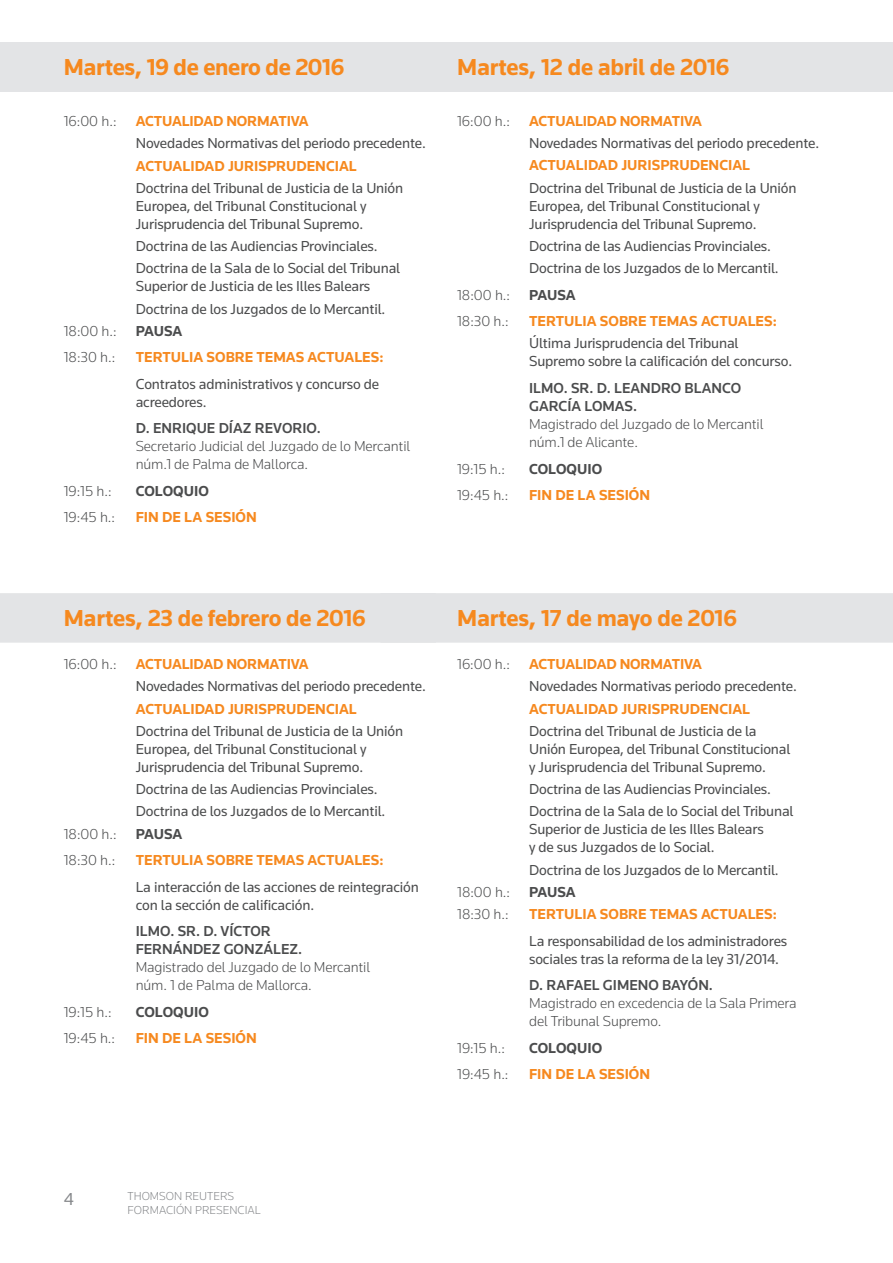
<style>
.page{position:relative;width:893px;height:1263px;background:#fff}
.page>*{position:absolute;margin:0;border:0;box-sizing:border-box;transform-origin:0 0}
.t1{font:700 24px "Knowledge";letter-spacing:-.01em;color:#f6891f}
.t2{font:18px "Knowledge";color:#86888b}
.t3{font:15px/18px "Knowledge";letter-spacing:-.01em;color:#4b4c4d}
.t4{font:300 15px/18px "Knowledge";letter-spacing:-.01em;color:#4b4c4d}
.t5{font:700 15px "Knowledge";color:#f6891f}
.t6{font:500 15px "Knowledge";color:#4b4c4d}
.t7{font:700 15px "Knowledge";color:#4b4c4d}
.t8{font:300 12px/14.4px "Knowledge";color:#86888b}
</style>
<div class="page">
<div style="left:0;top:43px;width:893px;height:49px;background:#e3e4e6"></div>
<div style="left:0;top:593px;width:436px;height:50px;background:#e3e4e6"></div>
<div style="left:381px;top:593px;width:512px;height:50px;background:#e3e4e6"></div>
<h1 class="t1" style="left:64px;top:53px;width:282px">MARTES, 19 DE ENERO DE 2016</h1>
<h1 class="t1" style="left:457px;top:53px;width:274px">MARTES, 12 DE ABRIL DE 2016</h1>
<p class="t4" style="left:64px;top:112px;width:54px">16:00 h.:</p>
<p class="t5" style="left:136px;top:112px;width:174px">ACTUALIDAD NORMATIVA</p>
<p class="t3" style="left:136px;top:134px;width:291px">Novedades Normativas del periodo precedente.</p>
<p class="t5" style="left:136px;top:156px;width:223px">ACTUALIDAD JURISPRUDENCIAL</p>
<p class="t3" style="left:136px;top:178px;width:269px">Doctrina del Tribunal de Justicia de la Unión<br>Europea, del Tribunal Constitucional y<br>Jurisprudencia del Tribunal Supremo.</p>
<p class="t3" style="left:136px;top:235px;width:266px;line-height:22.2px">Doctrina de las Audiencias Provinciales.<br>Doctrina de la Sala de lo Social del Tribunal</p>
<p class="t3" style="left:136px;top:275px;width:251px;line-height:22.2px">Superior de Justicia de les I lles Balears<br>Doctrina de los Juzgados de lo Mercantil.</p>
<p class="t4" style="left:64px;top:321px;width:54px">18:00 h.:</p>
<p class="t7" style="left:136px;top:321px;width:10px">PAUS</p>
<p class="t7" style="left:172px;top:321px;width:11px">A</p>
<p class="t4" style="left:64px;top:348px;width:53px">18:30 h.:</p>
<p class="t5" style="left:136px;top:348px;width:18px">TERTULIA</p>
<p class="t5" style="left:207px;top:348px;width:61px">SOBRE TEMAS</p>
<p class="t5" style="left:308px;top:348px;width:10px">ACTUALES</p>
<p class="t5" style="left:379px;top:348px;width:6px">:</p>
<p class="t3" style="left:136px;top:374px;width:245px">Contratos administrativos y concurso de acreedores.</p>
<p class="t6" style="left:136px;top:419px;width:139px">D. ENRIQUE DÍAZ REVORIO</p>
<p class="t6" style="left:317px;top:419px;width:6px">.</p>
<p class="t4" style="left:136px;top:437px;width:276px">Secretario Judicial del Juzgado de lo Mercantil núm.1 de Palma de Mallorca.</p>
<p class="t4" style="left:64px;top:481px;width:49px">19:15 h.:</p>
<p class="t7" style="left:136px;top:481px;width:11px">COLO</p>
<p class="t7" style="left:173px;top:481px;width:20px">QUIO</p>
<p class="t4" style="left:64px;top:508px;width:53px">19:45 h.:</p>
<p class="t5" style="left:136px;top:508px;width:80px">FINDELASESIÓN</p>
<p class="t4" style="left:457px;top:112px;width:54px">16:00 h.:</p>
<p class="t5" style="left:529px;top:112px;width:174px">ACTUALIDAD NORMATIVA</p>
<p class="t3" style="left:529px;top:134px;width:291px">Novedades Normativas del periodo precedente.</p>
<p class="t5" style="left:529px;top:156px;width:223px">ACTUALIDAD JURISPRUDENCIAL</p>
<p class="t3" style="left:529px;top:178px;width:269px">Doctrina del Tribunal de Justicia de la Unión<br>Europea, del Tribunal Constitucional y<br>Jurisprudencia del Tribunal Supremo.</p>
<p class="t3" style="left:529px;top:235px;width:251px;line-height:22.2px">Doctrina de las Audiencias Provinciales.<br>Doctrina de los Juzgados de lo Mercantil.</p>
<p class="t4" style="left:457px;top:285px;width:54px">18:00 h.:</p>
<p class="t7" style="left:529px;top:285px;width:10px">PAUS</p>
<p class="t7" style="left:566px;top:285px;width:11px">A</p>
<p class="t4" style="left:457px;top:312px;width:53px">18:30 h.:</p>
<p class="t5" style="left:529px;top:312px;width:18px">TERTULIA</p>
<p class="t5" style="left:600px;top:312px;width:61px">SOBRE TEMAS</p>
<p class="t5" style="left:701px;top:312px;width:10px">ACTUALES</p>
<p class="t5" style="left:773px;top:312px;width:6px">:</p>
<p class="t3" style="left:529px;top:334px;width:265px">Última Jurisprudencia del Tribunal<br>Supremo sobre la calificación del concurso.</p>
<p class="t6" style="left:529px;top:379px;width:15px">ILMO</p>
<p class="t6" style="left:564px;top:379px;width:69px">. SR. D. LEANDRO</p>
<p class="t6" style="left:684px;top:379px;width:20px">BLANCO</p>
<p class="t6" style="left:529px;top:397px;width:4px">GARC</p>
<p class="t6" style="left:567px;top:397px;width:36px">ÍA LOMAS</p>
<p class="t6" style="left:633px;top:397px;width:6px">.</p>
<p class="t4" style="left:529px;top:415px;width:236px">Magistrado del Juzgado de lo Mercantil núm.1 de Alicante.</p>
<p class="t4" style="left:457px;top:459px;width:49px">19:15 h.:</p>
<p class="t7" style="left:529px;top:459px;width:11px">COLO</p>
<p class="t7" style="left:567px;top:459px;width:20px">QUIO</p>
<p class="t4" style="left:457px;top:486px;width:53px">19:45 h.:</p>
<p class="t5" style="left:529px;top:486px;width:80px">FINDELASESIÓN</p>
<h1 class="t1" style="left:64px;top:603px;width:304px">MARTES, 23 DE FEBRERO DE 2016</h1>
<p class="t4" style="left:64px;top:655px;width:54px">16:00 h.:</p>
<p class="t5" style="left:136px;top:655px;width:174px">ACTUALIDAD NORMATIVA</p>
<p class="t3" style="left:136px;top:677px;width:291px">Novedades Normativas del periodo precedente.</p>
<p class="t5" style="left:136px;top:699px;width:223px">ACTUALIDAD JURISPRUDENCIAL</p>
<p class="t3" style="left:136px;top:722px;width:269px">Doctrina del Tribunal de Justicia de la Unión<br>Europea, del Tribunal Constitucional y<br>Jurisprudencia del Tribunal Supremo.</p>
<p class="t3" style="left:136px;top:778px;width:251px;line-height:22.2px">Doctrina de las Audiencias Provinciales.<br>Doctrina de los Juzgados de lo Mercantil.</p>
<p class="t4" style="left:64px;top:824px;width:54px">18:00 h.:</p>
<p class="t7" style="left:136px;top:824px;width:10px">PAUS</p>
<p class="t7" style="left:172px;top:824px;width:11px">A</p>
<p class="t4" style="left:64px;top:851px;width:53px">18:30 h.:</p>
<p class="t5" style="left:136px;top:851px;width:18px">TERTULIA</p>
<p class="t5" style="left:207px;top:851px;width:61px">SOBRE TEMAS</p>
<p class="t5" style="left:308px;top:851px;width:10px">ACTUALES</p>
<p class="t5" style="left:379px;top:851px;width:6px">:</p>
<p class="t3" style="left:136px;top:877px;width:285px">La interacción de las acciones de reintegración con la sección de calificación.</p>
<p class="t6" style="left:136px;top:922px;width:15px">ILMO</p>
<p class="t6" style="left:170px;top:922px;width:91px">. SR. D. VÍCTOR</p>
<p class="t6" style="left:136px;top:940px;width:19px">FERN</p>
<p class="t6" style="left:173px;top:940px;width:20px">ÁNDEZ</p>
<p class="t6" style="left:224px;top:940px;width:11px">GONZ</p>
<p class="t6" style="left:264px;top:940px;width:40px">ÁLEZ.</p>
<p class="t4" style="left:136px;top:958px;width:236px">Magistrado del Juzgado de lo Mercantil núm. 1 de Palma de Mallorca.</p>
<p class="t4" style="left:64px;top:1002px;width:49px">19:15 h.:</p>
<p class="t7" style="left:136px;top:1002px;width:11px">COLO</p>
<p class="t7" style="left:173px;top:1002px;width:20px">QUIO</p>
<p class="t4" style="left:64px;top:1029px;width:53px">19:45 h.:</p>
<p class="t5" style="left:136px;top:1029px;width:80px">FINDELASESIÓN</p>
<h1 class="t1" style="left:457px;top:603px;width:281px">MARTES, 17 DE MAYO DE 2016</h1>
<p class="t4" style="left:457px;top:655px;width:54px">16:00 h.:</p>
<p class="t5" style="left:529px;top:655px;width:174px">ACTUALIDAD NORMATIVA</p>
<p class="t3" style="left:529px;top:677px;width:269px">Novedades Normativas periodo precedente.</p>
<p class="t5" style="left:529px;top:699px;width:223px">ACTUALIDAD JURISPRUDENCIAL</p>
<p class="t3" style="left:529px;top:722px;width:263px">Doctrina del Tribunal de Justicia de la<br>Unión Europea, del Tribunal Constitucional y Jurisprudencia del Tribunal Supremo.</p>
<p class="t3" style="left:529px;top:778px;width:266px;line-height:22.2px">Doctrina de las Audiencias Provinciales.<br>Doctrina de la Sala de lo Social del Tribunal</p>
<p class="t3" style="left:529px;top:820px;width:236px">Superior de Justicia de les I lles Balears y de sus Juzgados de lo Social.</p>
<p class="t3" style="left:529px;top:860px;width:251px">Doctrina de los Juzgados de lo Mercantil.</p>
<p class="t4" style="left:457px;top:883px;width:54px">18:00 h.:</p>
<p class="t7" style="left:529px;top:883px;width:10px">PAUS</p>
<p class="t7" style="left:566px;top:883px;width:11px">A</p>
<p class="t4" style="left:457px;top:905px;width:53px">18:30 h.:</p>
<p class="t5" style="left:529px;top:905px;width:18px">TERTULIA</p>
<p class="t5" style="left:600px;top:905px;width:61px">SOBRE TEMAS</p>
<p class="t5" style="left:701px;top:905px;width:10px">ACTUALES</p>
<p class="t5" style="left:773px;top:905px;width:6px">:</p>
<p class="t3" style="left:529px;top:931px;width:260px">La responsabilidad de los administradores sociales tras la reforma de la ley 31/2014.</p>
<p class="t6" style="left:529px;top:976px;width:32px">D. RAFAEL</p>
<p class="t6" style="left:603px;top:976px;width:11px">GIMENO</p>
<p class="t6" style="left:662px;top:976px;width:52px">BAYÓN .</p>
<p class="t4" style="left:529px;top:994px;width:269px">Magistrado en excedencia de la Sala Primera del Tribunal Supremo.</p>
<p class="t4" style="left:457px;top:1038px;width:49px">19:15 h.:</p>
<p class="t7" style="left:529px;top:1038px;width:11px">COLO</p>
<p class="t7" style="left:567px;top:1038px;width:20px">QUIO</p>
<p class="t4" style="left:457px;top:1065px;width:53px">19:45 h.:</p>
<p class="t5" style="left:529px;top:1065px;width:80px">FINDELASESIÓN</p>
<p class="t2" style="left:64px;top:1187px;width:12px">4</p>
<p class="t8" style="left:128px;top:1188px;width:135px">THOMSON REUTERS<br>FORMACIÓN PRESENCIAL</p>
</div>
